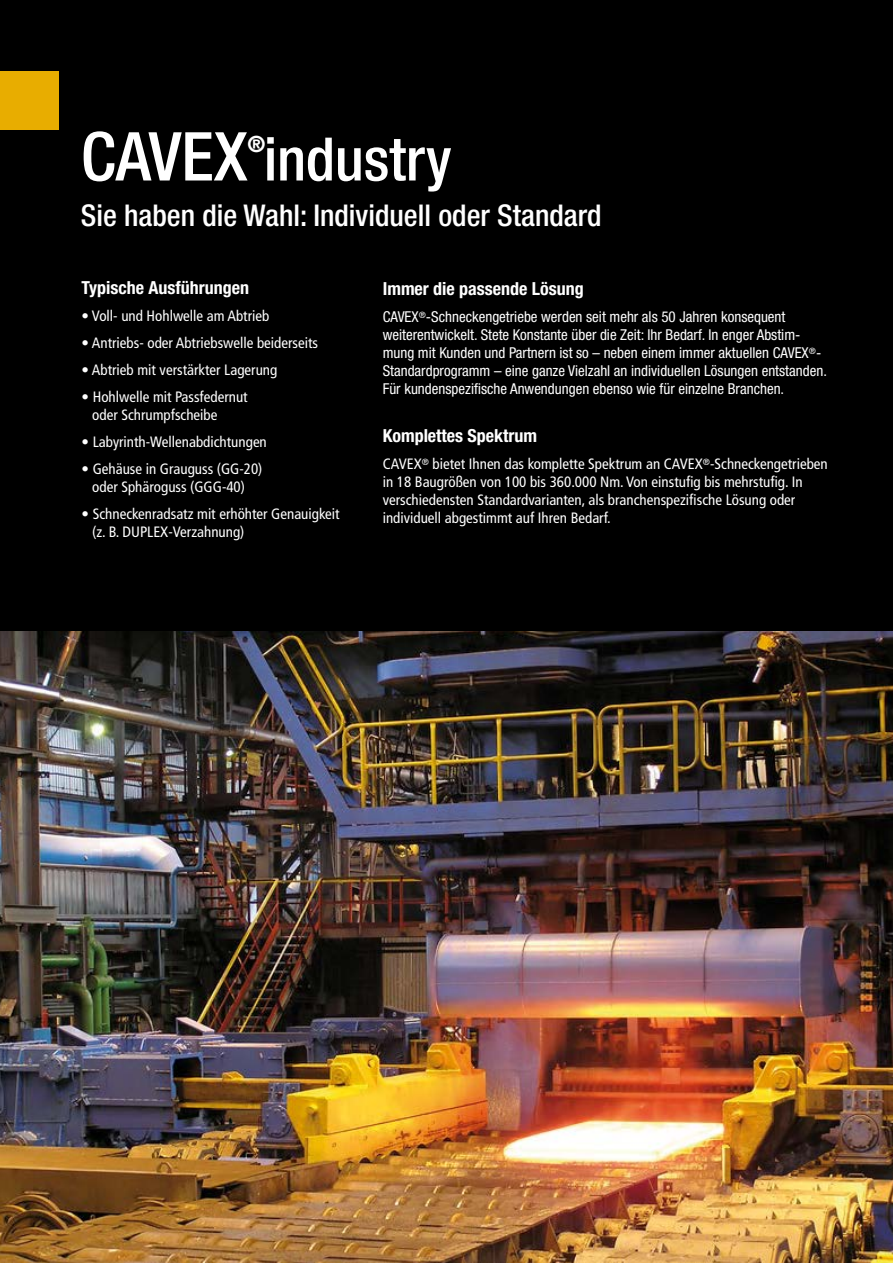
<style>
.page{position:relative;width:893px;height:1263px;background:#fff}
.page>*{position:absolute;margin:0;border:0;box-sizing:border-box;transform-origin:0 0}
.t1{font:500 condensed 67.5px "Helvetica Neue";color:#fff}
.t2{font:500 condensed 60px "Helvetica Neue";color:#fff}
.t3{font:500 condensed 30px "Helvetica Neue";color:#fff}
.t4{font:700 condensed 22.5px "Helvetica Neue";color:#fff}
.t5{font:700 condensed 18px "Helvetica Neue";color:#fff}
.t6{font:condensed 15px/18px "Frutiger";color:#fff}
.t7{font:condensed 15px/18px "Helvetica Neue";color:#fff}
</style>
<div class="page">
<div style="left:0;top:0;width:893px;height:633px;background:#000"></div>
<img style="left:0;top:631px;width:893px;height:632px">
<div style="left:0;top:71px;width:58px;height:58px;background:#e8ad00"></div>
<h1 class="t1" style="left:81px;top:116px;width:168px">CAVEX</h1>
<h3 class="t4" style="left:248px;top:130px;width:19px">®</h3>
<h2 class="t2" style="left:264px;top:123px;width:189px">industry</h2>
<h3 class="t3" style="left:81px;top:197px;width:522px">Sie haben die Wahl: Individuell oder Standard</h3>
<p class="t5" style="left:82px;top:277px;width:169px">Typische Ausführungen</p>
<p class="t6" style="left:82px;top:307px;width:189px">• Voll- und Hohlwelle am Abtrieb</p>
<p class="t6" style="left:82px;top:334px;width:238px">• Antriebs- oder Abtriebswelle beiderseits</p>
<p class="t6" style="left:82px;top:361px;width:197px">• Abtrieb mit verstärkter Lagerung</p>
<p class="t6" style="left:92px;top:388px;width:157px;text-indent:-11px">• Hohlwelle mit Passfedernut oder Schrumpfscheibe</p>
<p class="t6" style="left:82px;top:433px;width:187px">• Labyrinth-Wellenabdichtungen</p>
<p class="t6" style="left:82px;top:460px;width:182px;text-align:center">• Gehäuse in Grauguss (GG-20) oder Sphäroguss (GGG-40)</p>
<p class="t6" style="left:92px;top:505px;width:249px;text-indent:-11px">• Schneckenradsatz mit erhöhter Genauigkeit (z. B. DUPLEX-Verzahnung)</p>
<p class="t5" style="left:383px;top:278px;width:203px">Immer die passende Lösung</p>
<p class="t7" style="left:383px;top:308px;width:446px">CAVEX<sup>®</sup>-Schneckengetriebe werden seit mehr als 50 Jahren konsequent weiterentwickelt. Stete Konstante über die Zeit: Ihr Bedarf. In enger Abstim&shy;mung mit Kunden und Partnern ist so – neben einem immer aktuellen CAVEX<sup>®</sup>- Standardprogramm – eine ganze Vielzahl an individuellen Lösungen entstanden.<br>Für kundenspezifische Anwendungen ebenso wie für einzelne Branchen.</p>
<p class="t5" style="left:383px;top:425px;width:156px">Komplettes Spektrum</p>
<p class="t6" style="left:383px;top:455px;width:447px">CAVEX<sup>®</sup> bietet Ihnen das komplette Spektrum an CAVEX<sup>®</sup>-Schneckengetrieben in 18 Baugrößen von 100 bis 360.000 Nm. Von einstufig bis mehrstufig. In verschiedensten Standardvarianten, als branchenspezifische Lösung oder individuell abgestimmt auf Ihren Bedarf.</p>
</div>
